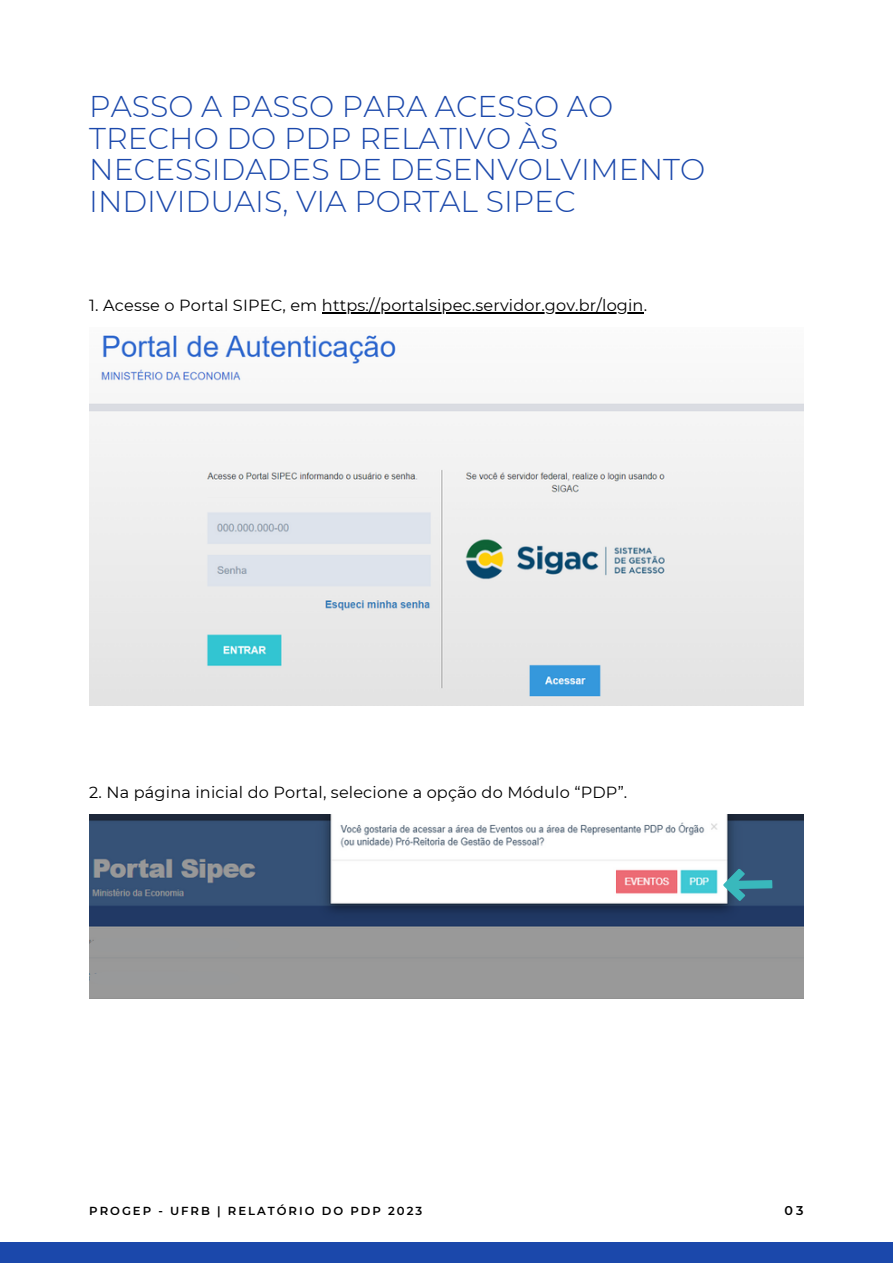
<style>
.page{position:relative;width:893px;height:1264px;background:#fff}
.page>*{position:absolute;margin:0;border:0;box-sizing:border-box;transform-origin:0 0}
.t1{font:300 30px/31.5px "Montserrat";color:#1b48ab}
.t2{font:16.05px "Montserrat";letter-spacing:.01em;color:#000}
.t3{font:600 12.75px "Montserrat";color:#000}
.t4{font:600 11.7px "Montserrat";letter-spacing:.17em;color:#000}
</style>
<div class="page">
<div style="left:0;top:1242px;width:892px;height:20px;background:#1b48ab"></div>
<img style="left:89px;top:335px;width:714px;height:370px">
<hr style="left:322px;top:312px;width:321px;height:1px;background:#000">
<img style="left:89px;top:814px;width:714px;height:184px">
<svg style="left:722px;top:868px;width:51px;height:33px;background:#48859a"></svg>
<div style="left:89px;top:971px;width:151px;height:14px;background:#98999a"></div>
<div style="left:89px;top:937px;width:151px;height:14px;background:#98999a"></div>
<h1 class="t1" style="left:89px;top:91px;width:617px">PASSO A PASSO PARA ACESSO AO<br>TRECHO DO PDP RELATIVO ÀS<br>NECESSIDADES DE DESENVOLVIMENTO<br>INDIVIDUAIS, VIA PORTAL SIPEC</h1>
<p class="t2" style="left:89px;top:296px;width:559px">1. Acesse o Portal SIPEC, em https://portalsipec.servidor.gov.br/login.</p>
<p class="t2" style="left:89px;top:782px;width:539px">2. Na página inicial do Portal, selecione a opção do Módulo “PDP”.</p>
<p class="t4" style="left:89px;top:1203px;width:334px">PROGEP - UFRB | RELATÓRIO DO PDP 2023</p>
<p class="t3" style="left:784px;top:1202px;width:21px">03</p>
</div>
